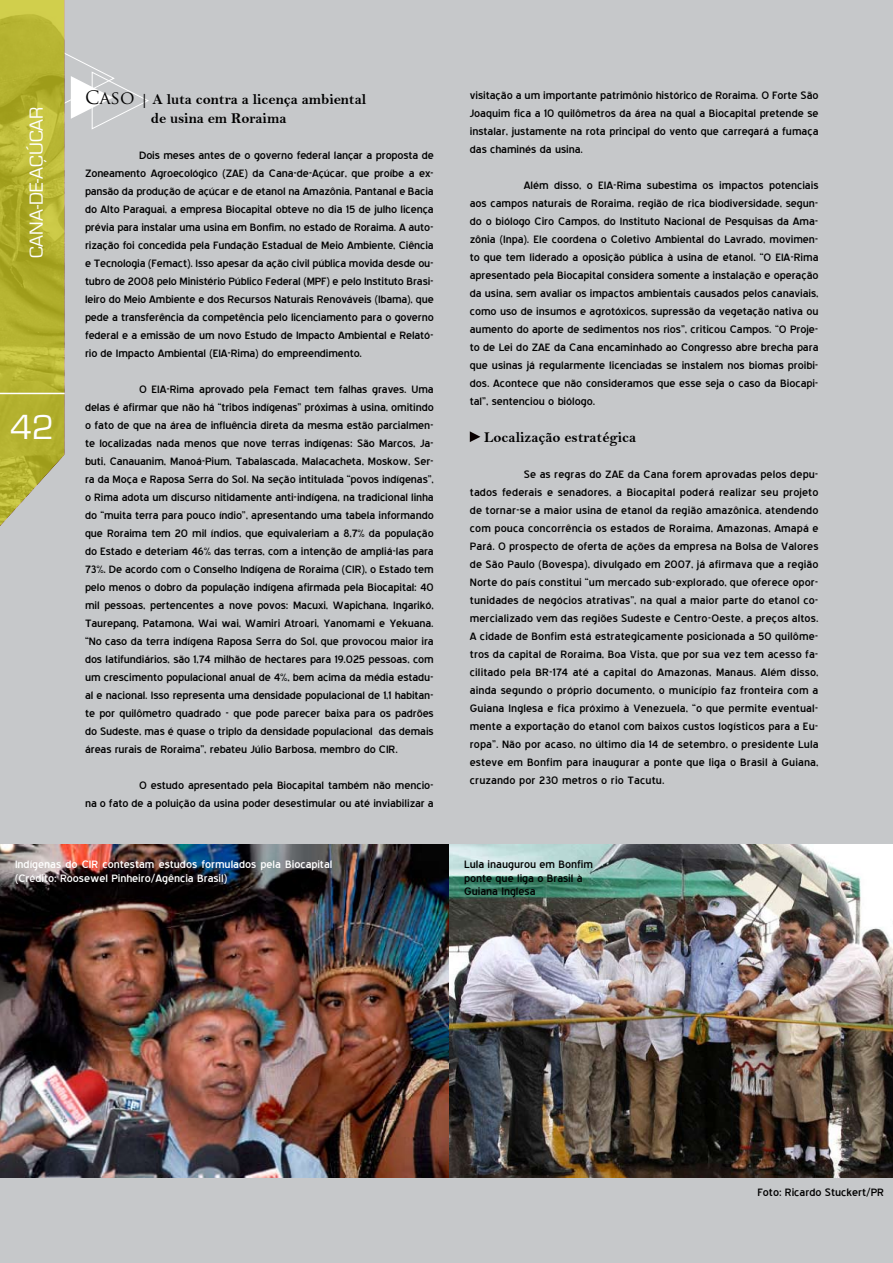
<style>
.page{position:relative;width:893px;height:1263px;background:#c6c8ca}
.page>*{position:absolute;margin:0;border:0;box-sizing:border-box;transform-origin:0 0}
.t1{font:36px "Eurostile";color:#fff}
.t2{font:19.5px "Eurostile";color:#fff}
.t3{font:15px/19.5px "Bell MT Bold";letter-spacing:-.005em;color:#000}
.t4{font:13.5px/18px "Blue Highway";letter-spacing:-.005em;color:#000;text-align:justify;scale:1.11 1}
.t5{font:13.5px/13.5px "Blue Highway";letter-spacing:-.005em;color:#fff;scale:1.11 1}
.s1{font-family:"Trajan Pro";font-size:18px}
</style>
<div class="page">
<img style="left:0;top:844px;width:893px;height:334px">
<svg style="left:470px;top:431px;width:10px;height:11px"></svg>
<svg style="left:0;top:0;width:149px;height:526px"></svg>
<hr style="left:0;top:393px;width:65px;height:1px;background:#fff">
<h2 class="t2" style="left:26px;top:258px;width:153px;rotate:-90deg">cana-de-açúcar</h2>
<h1 class="t1" style="left:10px;top:408px;width:46px">42</h1>
<p class="t3" style="left:151px;top:89px;width:217px;text-indent:-66px"><span class="s1">CASO</span> | A luta contra a licença ambiental de usina em Roraima</p>
<p class="t4" style="left:85px;top:146px;width:316px;text-indent:54px">Dois meses antes de o governo federal lançar a proposta de Zoneamento Agroecológico (ZAE) da Cana-de-Açúcar, que proíbe a ex&shy;pansão da produção de açúcar e de etanol na Amazônia, Pantanal e Bacia do Alto Paraguai, a empresa Biocapital obteve no dia 15 de julho licença prévia para instalar uma usina em Bonfim, no estado de Roraima. A auto&shy;rização foi concedida pela Fundação Estadual de Meio Ambiente, Ciência e Tecnologia (Femact). Isso apesar da ação civil pública movida desde ou&shy;tubro de 2008 pelo Ministério Público Federal (MPF) e pelo Instituto Brasi&shy;leiro do Meio Ambiente e dos Recursos Naturais Renováveis (Ibama), que pede a transferência da competência pelo licenciamento para o governo federal e a emissão de um novo Estudo de Impacto Ambiental e Relató&shy;rio de Impacto Ambiental (EIA-Rima) do empreendimento.</p>
<p class="t4" style="left:85px;top:380px;width:316px;text-indent:54px">O EIA-Rima aprovado pela Femact tem falhas graves. Uma delas é afirmar que não há “tribos indígenas” próximas à usina, omitindo o fato de que na área de influência direta da mesma estão parcialmen&shy;te localizadas nada menos que nove terras indígenas: São Marcos, Ja&shy;buti, Canauanim, Manoá-Pium, Tabalascada, Malacacheta, Moskow, Ser&shy;ra da Moça e Raposa Serra do Sol. Na seção intitulada “povos indígenas”, o Rima adota um discurso nitidamente anti-indígena, na tradicional linha do “muita terra para pouco índio”, apresentando uma tabela informando que Roraima tem 20 mil índios, que equivaleriam a 8,7% da população do Estado e deteriam 46% das terras, com a intenção de ampliá-las para 73%. De acordo com o Conselho Indígena de Roraima (CIR), o Estado tem pelo menos o dobro da população indígena afirmada pela Biocapital: 40 mil pessoas, pertencentes a nove povos: Macuxi, Wapichana, Ingarikó, Taurepang, Patamona, Wai wai, Wamiri Atroari, Yanomami e Yekuana. “No caso da terra indígena Raposa Serra do Sol, que provocou maior ira dos latifundiários, são 1,74 milhão de hectares para 19.025 pessoas, com um crescimento populacional anual de 4%, bem acima da média estadu&shy;al e nacional. Isso representa uma densidade populacional de 1,1 habitan&shy;te por quilômetro quadrado - que pode parecer baixa para os padrões do Sudeste, mas é quase o triplo da densidade populacional das demais áreas rurais de Roraima”, rebateu Júlio Barbosa, membro do CIR.</p>
<p class="t4" style="left:85px;top:776px;width:316px;text-align:right">O estudo apresentado pela Biocapital também não mencio-<br>na o fato de a poluição da usina poder desestimular ou até inviabilizar a</p>
<p class="t4" style="left:470px;top:86px;width:316px">visitação a um importante patrimônio histórico de Roraima. O Forte São Joaquim fica a 10 quilômetros da área na qual a Biocapital pretende se instalar, justamente na rota principal do vento que carregará a fumaça das chaminés da usina.</p>
<p class="t4" style="left:470px;top:176px;width:316px;text-indent:54px">Além disso, o EIA-Rima subestima os impactos potenciais aos campos naturais de Roraima, região de rica biodiversidade, segun&shy;do o biólogo Ciro Campos, do Instituto Nacional de Pesquisas da Ama&shy;zônia (Inpa). Ele coordena o Coletivo Ambiental do Lavrado, movimen&shy;to que tem liderado a oposição pública à usina de etanol. “O EIA-Rima apresentado pela Biocapital considera somente a instalação e operação da usina, sem avaliar os impactos ambientais causados pelos canaviais, como uso de insumos e agrotóxicos, supressão da vegetação nativa ou aumento do aporte de sedimentos nos rios”, criticou Campos. “O Proje&shy;to de Lei do ZAE da Cana encaminhado ao Congresso abre brecha para que usinas já regularmente licenciadas se instalem nos biomas proibi&shy;dos. Acontece que não consideramos que esse seja o caso da Biocapi&shy;tal”, sentenciou o biólogo.</p>
<p class="t3" style="left:484px;top:427px;width:154px">Localização estratégica</p>
<p class="t4" style="left:470px;top:465px;width:316px;text-indent:54px">Se as regras do ZAE da Cana forem aprovadas pelos depu&shy;tados federais e senadores, a Biocapital poderá realizar seu projeto de tornar-se a maior usina de etanol da região amazônica, atendendo com pouca concorrência os estados de Roraima, Amazonas, Amapá e Pará. O prospecto de oferta de ações da empresa na Bolsa de Valores de São Paulo (Bovespa), divulgado em 2007, já afirmava que a região Norte do país constitui “um mercado sub-explorado, que oferece opor&shy;tunidades de negócios atrativas”, na qual a maior parte do etanol co&shy;mercializado vem das regiões Sudeste e Centro-Oeste, a preços altos.<br>A cidade de Bonfim está estrategicamente posicionada a 50 quilôme&shy;tros da capital de Roraima, Boa Vista, que por sua vez tem acesso fa&shy;cilitado pela BR-174 até a capital do Amazonas, Manaus. Além disso, ainda segundo o próprio documento, o município faz fronteira com a Guiana Inglesa e fica próximo à Venezuela, “o que permite eventual&shy;mente a exportação do etanol com baixos custos logísticos para a Eu&shy;ropa”. Não por acaso, no último dia 14 de setembro, o presidente Lula esteve em Bonfim para inaugurar a ponte que liga o Brasil à Guiana, cruzando por 230 metros o rio Tacutu.</p>
<p class="t5" style="left:15px;top:858px;width:287px">Indígenas do CIR contestam estudos formulados pela Biocapital (Crédito: Roosewel Pinheiro/Agência Brasil)</p>
<p class="t4" style="left:464px;top:858px;width:118px;line-height:13.5px;text-align:left">Lula inaugurou em Bonfim ponte que liga o Brasil à<br>Guiana Inglesa</p>
<p class="t4" style="left:758px;top:1183px;width:115px">Foto: Ricardo Stuckert/PR</p>
</div>
